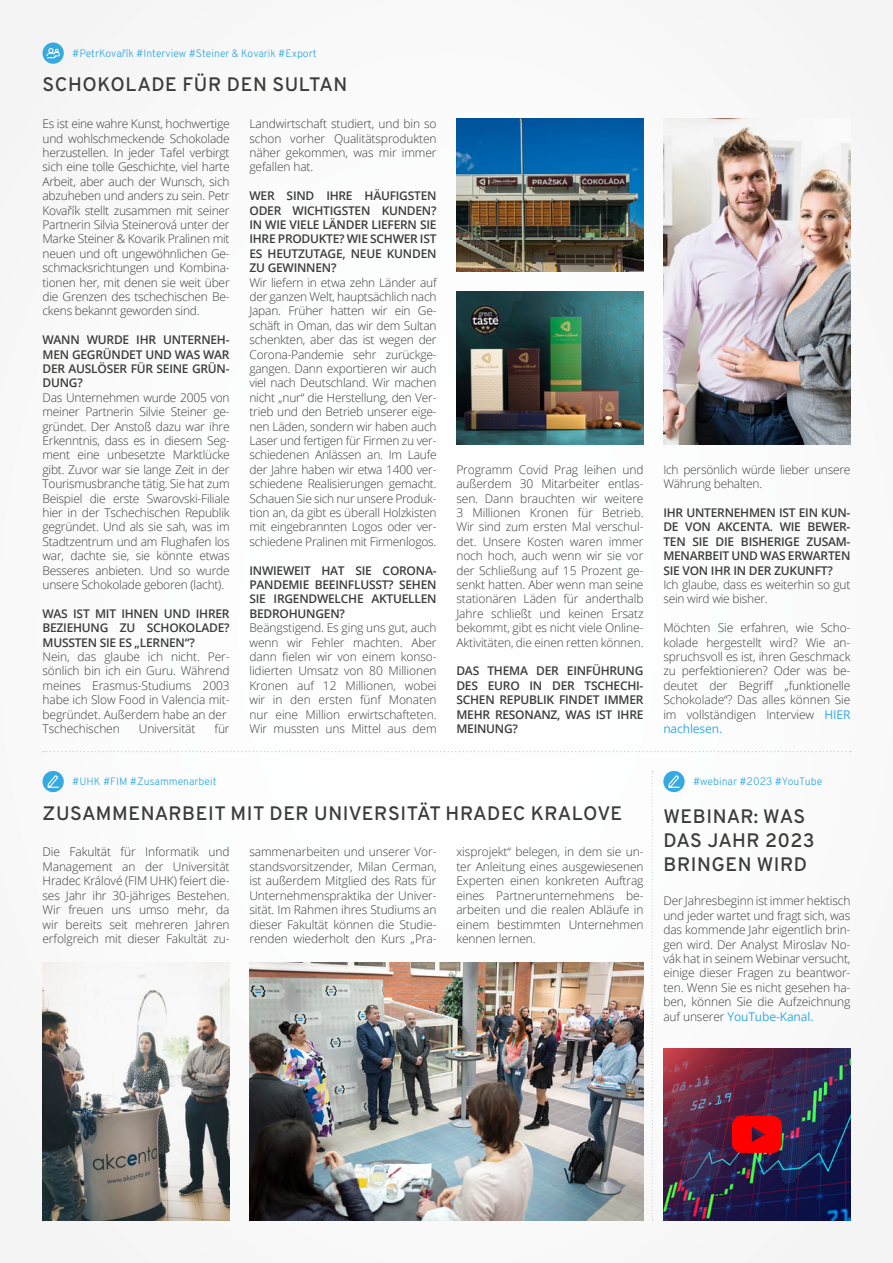
<style>
.page{position:relative;width:893px;height:1263px;background:#fbfcfc}
.page>*{position:absolute;margin:0;border:0;box-sizing:border-box;transform-origin:0 0}
.t1{font:600 19.5px/24px "Overpass";letter-spacing:.03em;color:#3c3c3b}
.t2{font:300 12px/14.4px "Open Sans";letter-spacing:-.01em;color:#3c3c3b;text-align:justify}
.t3{font:600 12px/14.4px "Open Sans";letter-spacing:-.02em;color:#3c3c3b;text-align:justify}
.t4{font:300 10.5px "Overpass";color:#36a9e1}
.s1{font-weight:400;color:#36a9e1}
</style>
<div class="page">
<svg style="left:43px;top:751px;width:808px;height:1px"></svg>
<div style="left:43px;top:771px;width:21px;height:21px;background:#36a9e1;border-radius:50%"></div>
<svg style="left:43px;top:774px;width:16px;height:14px"></svg>
<div style="left:43px;top:43px;width:21px;height:21px;background:#36a9e1;border-radius:50%"></div>
<svg style="left:46px;top:48px;width:14px;height:11px"></svg>
<img style="left:663px;top:119px;width:187px;height:326px">
<img style="left:456px;top:292px;width:187px;height:153px">
<img style="left:456px;top:119px;width:187px;height:153px">
<img style="left:43px;top:963px;width:187px;height:257px">
<img style="left:249px;top:963px;width:394px;height:257px">
<svg style="left:652px;top:771px;width:1px;height:449px"></svg>
<div style="left:663px;top:771px;width:22px;height:21px;background:#36a9e1;border-radius:50%"></div>
<svg style="left:664px;top:774px;width:16px;height:14px"></svg>
<img style="left:663px;top:1048px;width:187px;height:172px">
<svg style="left:732px;top:1116px;width:50px;height:37px;background:#ea0307"></svg>
<p class="t4" style="left:72px;top:46px;width:246px">#PetrKovařík #Interview #Steiner &amp; Kovarik #Export</p>
<h1 class="t1" style="left:43px;top:73px;width:306px">SCHOKOLADE FÜR DEN SULTAN</h1>
<p class="t2" style="left:43px;top:116px;width:189px">Es ist eine wahre Kunst, hochwertige und wohlschmeckende Schokolade herzustellen. In jeder Tafel verbirgt sich eine tolle Geschichte, viel harte Arbeit, aber auch der Wunsch, sich abzuheben und anders zu sein. Petr Kovařík stellt zusammen mit seiner Partnerin Silvia Steinerová unter der Marke Steiner &amp; Kovarik Pralinen mit neuen und oft ungewöhnlichen Ge&shy;schmacksrichtungen und Kombina&shy;tionen her, mit denen sie weit über die Grenzen des tschechischen Be&shy;ckens bekannt geworden sind.</p>
<p class="t3" style="left:43px;top:332px;width:189px">WANN WURDE IHR UNTERNEH-MEN GEGRÜNDET UND WAS WAR DER AUSLÖSER FÜR SEINE GRÜN-DUNG?</p>
<p class="t2" style="left:43px;top:390px;width:189px">Das Unternehmen wurde 2005 von meiner Partnerin Silvie Steiner ge&shy;gründet. Der Anstoß dazu war ihre Erkenntnis, dass es in diesem Seg&shy;ment eine unbesetzte Marktlücke gibt. Zuvor war sie lange Zeit in der Tourismusbranche tätig. Sie hat zum Beispiel die erste Swarovski-Filiale hier in der Tschechischen Republik gegründet. Und als sie sah, was im Stadtzentrum und am Flughafen los war, dachte sie, sie könnte etwas Besseres anbieten. Und so wurde unsere Schokolade geboren (lacht).</p>
<p class="t3" style="left:43px;top:606px;width:189px">WAS IST MIT IHNEN UND IHRER BEZIEHUNG ZU SCHOKOLADE?<br>MUSSTEN SIE ES „LERNEN“?</p>
<p class="t2" style="left:43px;top:649px;width:189px;text-align:left">Nein, das glaube ich nicht. Per&shy;sönlich bin ich ein Guru. Während meines Erasmus-Studiums 2003 habe ich Slow Food in Valencia mit&shy;begründet. Außerdem habe an der<br>Tschechischen</p>
<p class="t2" style="left:139px;top:721px;width:58px">Universität</p>
<p class="t2" style="left:215px;top:721px;width:17px">für</p>
<p class="t4" style="left:72px;top:774px;width:146px">#UHK #FIM #Zusammenarbeit</p>
<p class="t2" style="left:249px;top:116px;width:189px">Landwirtschaft studiert, und bin so schon vorher Qualitätsprodukten näher gekommen, was mir immer gefallen hat.</p>
<p class="t3" style="left:249px;top:188px;width:189px">WER SIND IHRE HÄUFIGSTEN ODER WICHTIGSTEN KUNDEN?<br>IN WIE VIELE LÄNDER LIEFERN SIE IHRE PRODUKTE? WIE SCHWER IST ES HEUTZUTAGE, NEUE KUNDEN ZU GEWINNEN?</p>
<p class="t2" style="left:249px;top:275px;width:189px">Wir liefern in etwa zehn Länder auf der ganzen Welt, hauptsächlich nach Japan. Früher hatten wir ein Ge&shy;schäft in Oman, das wir dem Sultan schenkten, aber das ist wegen der Corona-Pandemie sehr zurückge&shy;gangen. Dann exportieren wir auch viel nach Deutschland. Wir machen nicht „nur“ die Herstellung, den Ver&shy;trieb und den Betrieb unserer eige&shy;nen Läden, sondern wir haben auch Laser und fertigen für Firmen zu ver&shy;schiedenen Anlässen an. Im Laufe der Jahre haben wir etwa 1400 ver&shy;schiedene Realisierungen gemacht.<br>Schauen Sie sich nur unsere Produk&shy;tion an, da gibt es überall Holzkisten mit eingebrannten Logos oder ver&shy;schiedene Pralinen mit Firmenlogos.</p>
<p class="t3" style="left:249px;top:563px;width:189px">INWIEWEIT HAT SIE CORONA-PANDEMIE BEEINFLUSST? SEHEN SIE IRGENDWELCHE AKTUELLEN BEDROHUNGEN?</p>
<p class="t2" style="left:249px;top:620px;width:189px">Beängstigend. Es ging uns gut, auch wenn wir Fehler machten. Aber dann fielen wir von einem konso&shy;lidierten Umsatz von 80 Millionen Kronen auf 12 Millionen, wobei wir in den ersten fünf Monaten nur eine Million erwirtschafteten.<br>Wir mussten uns Mittel aus dem</p>
<p class="t2" style="left:456px;top:462px;width:189px">Programm Covid Prag leihen und außerdem 30 Mitarbeiter entlas&shy;sen. Dann brauchten wir weitere 3 Millionen Kronen für Betrieb.<br>Wir sind zum ersten Mal verschul&shy;det. Unsere Kosten waren immer noch hoch, auch wenn wir sie vor der Schließung auf 15 Prozent ge&shy;senkt hatten. Aber wenn man seine stationären Läden für anderthalb Jahre schließt und keinen Ersatz bekommt, gibt es nicht viele Online-Aktivitäten, die einen retten können.</p>
<p class="t3" style="left:456px;top:664px;width:189px">DAS THEMA DER EINFÜHRUNG DES EURO IN DER TSCHECHI-SCHEN REPUBLIK FINDET IMMER MEHR RESONANZ, WAS IST IHRE MEINUNG?</p>
<h1 class="t1" style="left:43px;top:801px;width:581px">ZUSAMMENARBEIT MIT DER UNIVERSITÄT HRADEC KRALOVE</h1>
<p class="t2" style="left:43px;top:845px;width:189px">Die Fakultät für Informatik und Management an der Universität Hradec Králové (FIM UHK) feiert die&shy;ses Jahr ihr 30-jähriges Bestehen.<br>Wir freuen uns umso mehr, da wir bereits seit mehreren Jahren erfolgreich mit dieser Fakultät zu-</p>
<p class="t2" style="left:249px;top:845px;width:189px">sammenarbeiten und unserer Vor&shy;standsvorsitzender, Milan Cerman, ist außerdem Mitglied des Rats für Unternehmenspraktika der Univer&shy;sität. Im Rahmen ihres Studiums an dieser Fakultät können die Studie&shy;renden wiederholt den Kurs „Pra-</p>
<p class="t2" style="left:456px;top:845px;width:189px">xisprojekt“ belegen, in dem sie un&shy;ter Anleitung eines ausgewiesenen Experten einen konkreten Auftrag eines Partnerunternehmens be&shy;arbeiten und die realen Abläufe in einem bestimmten Unternehmen kennen lernen.</p>
<p class="t2" style="left:663px;top:462px;width:189px">Ich persönlich würde lieber unsere<br>Währung behalten.</p>
<p class="t3" style="left:663px;top:505px;width:189px">IHR UNTERNEHMEN IST EIN KUN-DE VON AKCENTA. WIE BEWER-TEN SIE DIE BISHERIGE ZUSAM-MENARBEIT UND WAS ERWARTEN SIE VON IHR IN DER ZUKUNFT?</p>
<p class="t2" style="left:663px;top:577px;width:189px">Ich glaube, dass es weiterhin so gut sein wird wie bisher.</p>
<p class="t2" style="left:663px;top:620px;width:189px">Möchten Sie erfahren, wie Scho&shy;kolade hergestellt wird? Wie an&shy;spruchsvoll es ist, ihren Geschmack zu perfektionieren? Oder was be&shy;deutet der Begriff „funktionelle Schokolade“? Das alles können Sie im vollständigen Interview <span class="s1">HIER nachlesen.</span></p>
<p class="t4" style="left:693px;top:774px;width:131px">#webinar #2023 #YouTube</p>
<h1 class="t1" style="left:663px;top:804px;width:153px">WEBINAR: WAS<br>DAS JAHR 2023<br>BRINGEN WIRD</h1>
<p class="t2" style="left:663px;top:893px;width:189px">Der Jahresbeginn ist immer hektisch und jeder wartet und fragt sich, was das kommende Jahr eigentlich brin&shy;gen wird. Der Analyst Miroslav No&shy;vák hat in seinem Webinar versucht, einige dieser Fragen zu beantwor&shy;ten. Wenn Sie es nicht gesehen ha&shy;ben, können Sie die Aufzeichnung auf unserer <span class="s1">YouTube-Kanal.</span></p>
</div>
